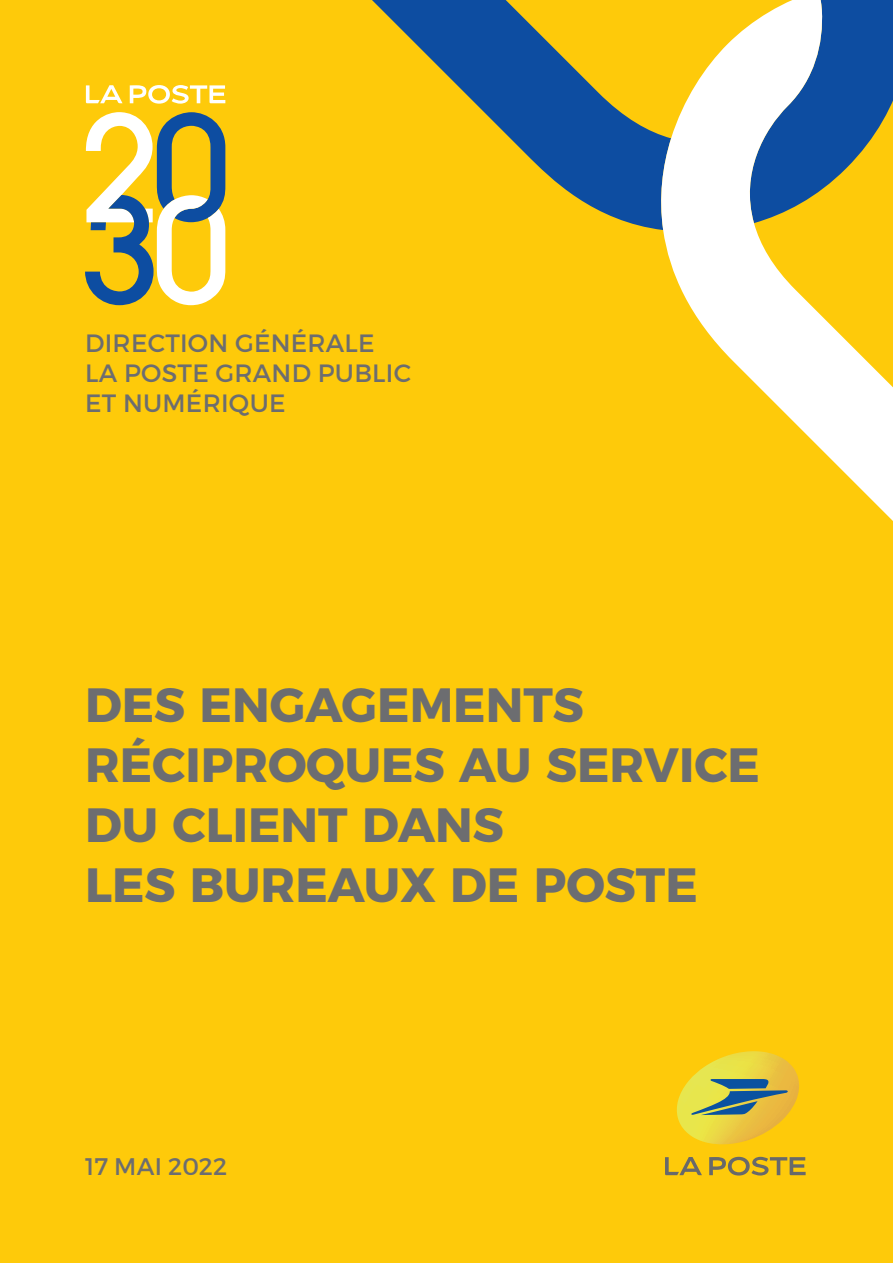
<style>
.page{position:relative;width:893px;height:1263px;background:#feca0a}
.page>*{position:absolute;margin:0;border:0;box-sizing:border-box;transform-origin:0 0}
.t1{font:700 48px/60px "Montserrat";color:#6c6d70}
.t2{font:25.05px/30px "Montserrat";letter-spacing:.01em;color:#6c6d70}
.t3{font:24px "Montserrat";color:#6c6d70}
</style>
<div class="page">
<svg style="left:665px;top:1157px;width:37px;height:18px"></svg>
<svg style="left:709px;top:1157px;width:97px;height:18px"></svg>
<svg style="left:677px;top:1051px;width:122px;height:93px"></svg>
<svg style="left:372px;top:0;width:286px;height:230px"></svg>
<svg style="left:658px;top:0;width:235px;height:521px"></svg>
<svg style="left:85px;top:112px;width:140px;height:193px"></svg>
<svg style="left:86px;top:85px;width:139px;height:19px"></svg>
<p class="t2" style="left:85px;top:328px;width:328px">DIRECTION GÉNÉRALE<br>LA POSTE GRAND PUBLIC<br>ET NUMÉRIQUE</p>
<p class="t1" style="left:85px;top:671px;width:676px">DES ENGAGEMENTS<br>RÉCIPROQUES AU SERVICE<br>DU CLIENT DANS<br>LES BUREAUX DE POSTE</p>
<p class="t3" style="left:85px;top:1152px;width:144px">17 MAI 2022</p>
</div>
